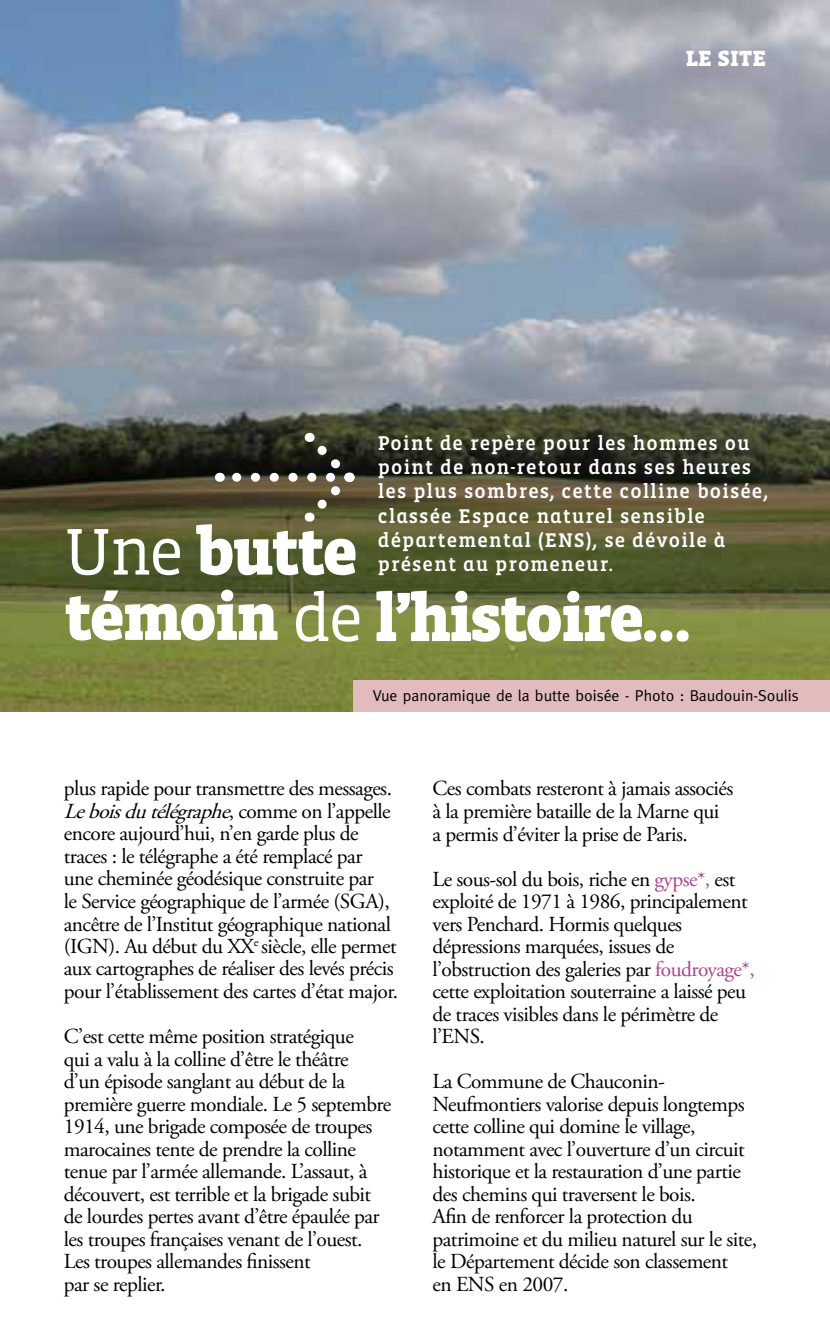
<style>
.page{position:relative;width:830px;height:1340px;background:#fff}
.page>*{position:absolute;margin:0;border:0;box-sizing:border-box;transform-origin:0 0}
.t1{font:900 67.5px/66.4px "Vista Slab Alt";letter-spacing:-.04em;color:#fff}
.t2{font:900 22.5px "Vista Slab Alt";color:#fff}
.t3{font:21.38px/22.5px "Adobe Garamond Pro";letter-spacing:-.025em;color:#000}
.t4{font:500 20.25px/24.3px "Vista Slab Alt";letter-spacing:.05em;color:#fff}
.t5{font:15.75px "Meta";color:#000}
.s1{font-weight:400}
.s2{font-style:italic}
.s3{color:#ab4392}
</style>
<div class="page">
<img style="left:0;top:0;width:829px;height:711px">
<div style="left:353px;top:679px;width:476px;height:32px;background:#e2bbbd"></div>
<svg style="left:228px;top:431px;width:122px;height:92px;background:#4a4735"></svg>
<p class="t2" style="left:685px;top:48px;width:82px">LE SITE</p>
<p class="t4" style="left:378px;top:432px;width:391px">Point de repère pour les hommes ou point de non-retour dans ses heures les plus sombres, cette colline boisée, classée Espace naturel sensible départemental (ENS), se dévoile à présent au promeneur.</p>
<h1 class="t1" style="left:64px;top:522px;width:628px"><span class="s1">Une</span> butte<br>témoin <span class="s1">de</span> l’histoire…</h1>
<p class="t5" style="left:372px;top:687px;width:427px">Vue panoramique de la butte boisée - Photo : Baudouin-Soulis</p>
<p class="t3" style="left:64px;top:778px;width:335px">plus rapide pour transmettre des messages.<br><span class="s2">Leboisdutélégraphe</span>, c o m m e o n l ’ a p p e l l e encore aujourd’hui, n’en garde plus de traces : le télégraphe a été remplacé par<br>une cheminée géodésique construite par<br>le Service géographique de l’armée (SGA), ancêtre de l’Institut géographique national (IGN). Au début du XX<sup>e</sup> siècle, elle permet aux cartographes de réaliser des levés précis pour l’établissement des cartes d’état major.</p>
<p class="t3" style="left:64px;top:1025px;width:329px">C’est cette même position stratégique<br>qui a valu à la colline d’être le théâtre<br>d’un épisode sanglant au début de la première guerre mondiale. Le 5 septembre 1914, une brigade composée de troupes marocaines tente de prendre la colline tenue par l’armée allemande. L’assaut, à découvert, est terrible et la brigade subit de lourdes pertes avant d’être épaulée par les troupes françaises venant de l’ouest.<br>Les troupes allemandes finissent<br>par se replier.</p>
<p class="t3" style="left:432px;top:778px;width:302px">Ces combats resteront à jamais associés à la première bataille de la Marne qui a permis d’éviter la prise de Paris.</p>
<p class="t3" style="left:432px;top:868px;width:323px">Le sous-sol du bois, riche en <span class="s3">gypse*,</span> est exploité de 1971 à 1986, principalement vers Penchard. Hormis quelques dépressions marquées, issues de l’obstruction des galeries par <span class="s3">foudroyage*, </span>cette exploitation souterraine a laissé peu de traces visibles dans le périmètre de l’ENS.</p>
<p class="t3" style="left:432px;top:1070px;width:326px">La Commune de Chauconin-Neufmontiers valorise depuis longtemps cette colline qui domine le village, notamment avec l’ouverture d’un circuit historique et la restauration d’une partie des chemins qui traversent le bois.<br>Afin de renforcer la protection du patrimoine et du milieu naturel sur le site, le Département décide son classement<br>en ENS en 2007.</p>
</div>
